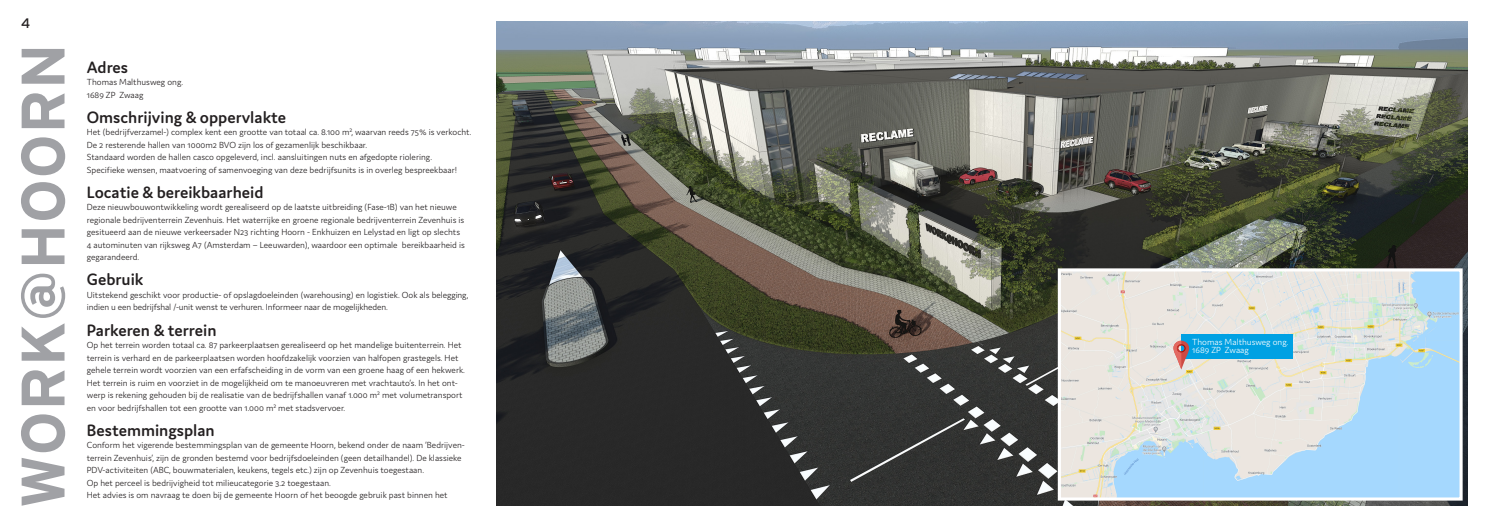
<style>
.page{position:relative;width:1489px;height:527px;background:#fff}
.page>*{position:absolute;margin:0;border:0;box-sizing:border-box;transform-origin:0 0}
.t1{font:700 61.25px "Interstate";letter-spacing:.01em;color:#a0a1a5}
.t2{font:600 17.5px "Domus";color:#231f20}
.t3{font:13.75px "Interstate";color:#231f20}
.t4{font:300 9.38px/12.5px "Domus";color:#231f20}
.t5{font:300 9.38px "Domus";color:#fff}
</style>
<div class="page">
<img style="left:496px;top:21px;width:971px;height:484px">
<img style="left:1061px;top:272px;width:397px;height:224px">
<div style="left:1057px;top:268px;width:405px;height:232px;border:3px solid #fff"></div>
<div style="left:1181px;top:334px;width:112px;height:24px;background:#00a1e3"></div>
<svg style="left:1173px;top:340px;width:16px;height:29px"></svg>
<p class="t3" style="left:21px;top:16px;width:11px">4</p>
<h1 class="t1" style="left:9px;top:508px;width:466px;rotate:-90deg">WORK@HOORN</h1>
<p class="t2" style="left:87px;top:57px;width:43px">Adres</p>
<p class="t4" style="left:87px;top:76px;width:98px">Thomas Malthusweg ong.</p>
<p class="t4" style="left:87px;top:88px;width:58px">1689 ZP Zwaag</p>
<p class="t2" style="left:87px;top:107px;width:201px">Omschrijving &amp; oppervlakte</p>
<p class="t4" style="left:87px;top:126px;width:386px">Het (bedrijfverzamel-) complex kent een grootte van totaal ca. 8.100 m², waarvan reeds 75% is verkocht.<br>De 2 resterende hallen van 1000m2 BVO zijn los of gezamenlijk beschikbaar.</p>
<p class="t4" style="left:87px;top:151px;width:347px">Standaard worden de hallen casco opgeleverd, incl. aansluitingen nuts en afgedopte riolering.</p>
<p class="t4" style="left:87px;top:163px;width:372px">Specifieke wensen, maatvoering of samenvoeging van deze bedrijfsunits is in overleg bespreekbaar!</p>
<p class="t2" style="left:87px;top:182px;width:178px">Locatie &amp; bereikbaarheid</p>
<p class="t4" style="left:87px;top:201px;width:379px">Deze nieuwbouwontwikkeling wordt gerealiseerd op de laatste uitbreiding (Fase-1B) van het nieuwe regionale bedrijventerrein Zevenhuis. Het waterrijke en groene regionale bedrijventerrein Zevenhuis is gesitueerd aan de nieuwe verkeersader N23 richting Hoorn - Enkhuizen en Lelystad en ligt op slechts 4 autominuten van rijksweg A7 (Amsterdam – Leeuwarden), waardoor een optimale bereikbaarheid is gegarandeerd.</p>
<p class="t2" style="left:87px;top:270px;width:58px">Gebruik</p>
<p class="t4" style="left:87px;top:288px;width:383px">Uitstekend geschikt voor productie- of opslagdoeleinden (warehousing) en logistiek. Ook als belegging, indien u een bedrijfshal /-unit wenst te verhuren. Informeer naar de mogelijkheden.</p>
<p class="t2" style="left:87px;top:320px;width:131px">Parkeren &amp; terrein</p>
<p class="t4" style="left:87px;top:338px;width:379px">Op het terrein worden totaal ca. 87 parkeerplaatsen gerealiseerd op het mandelige buitenterrein. Het terrein is verhard en de parkeerplaatsen worden hoofdzakelijk voorzien van halfopen grastegels. Het gehele terrein wordt voorzien van een erfafscheiding in de vorm van een groene haag of een hekwerk.</p>
<p class="t4" style="left:87px;top:376px;width:377px">Het terrein is ruim en voorziet in de mogelijkheid om te manoeuvreren met vrachtauto’s. In het ont&shy;werp is rekening gehouden bij de realisatie van de bedrijfshallen vanaf 1.000 m² met volumetransport en voor bedrijfshallen tot een grootte van 1.000 m² met stadsvervoer.</p>
<p class="t2" style="left:87px;top:420px;width:129px">Bestemmingsplan</p>
<p class="t4" style="left:87px;top:438px;width:379px">Conform het vigerende bestemmingsplan van de gemeente Hoorn, bekend onder de naam ‘Bedrijven&shy;terrein Zevenhuis’, zijn de gronden bestemd voor bedrijfsdoeleinden (geen detailhandel). De klassieke<br>PDV-activiteiten (ABC, bouwmaterialen, keukens, tegels etc.) zijn op Zevenhuis toegestaan.</p>
<p class="t4" style="left:87px;top:476px;width:246px">Op het perceel is bedrijvigheid tot milieucategorie 3.2 toegestaan.</p>
<p class="t4" style="left:87px;top:488px;width:362px">Het advies is om navraag te doen bij de gemeente Hoorn of het beoogde gebruik past binnen het</p>
<p class="t5" style="left:1192px;top:337px;width:98px">Thomas Malthusweg ong.</p>
<p class="t5" style="left:1192px;top:345px;width:58px">1689 ZP Zwaag</p>
</div>
